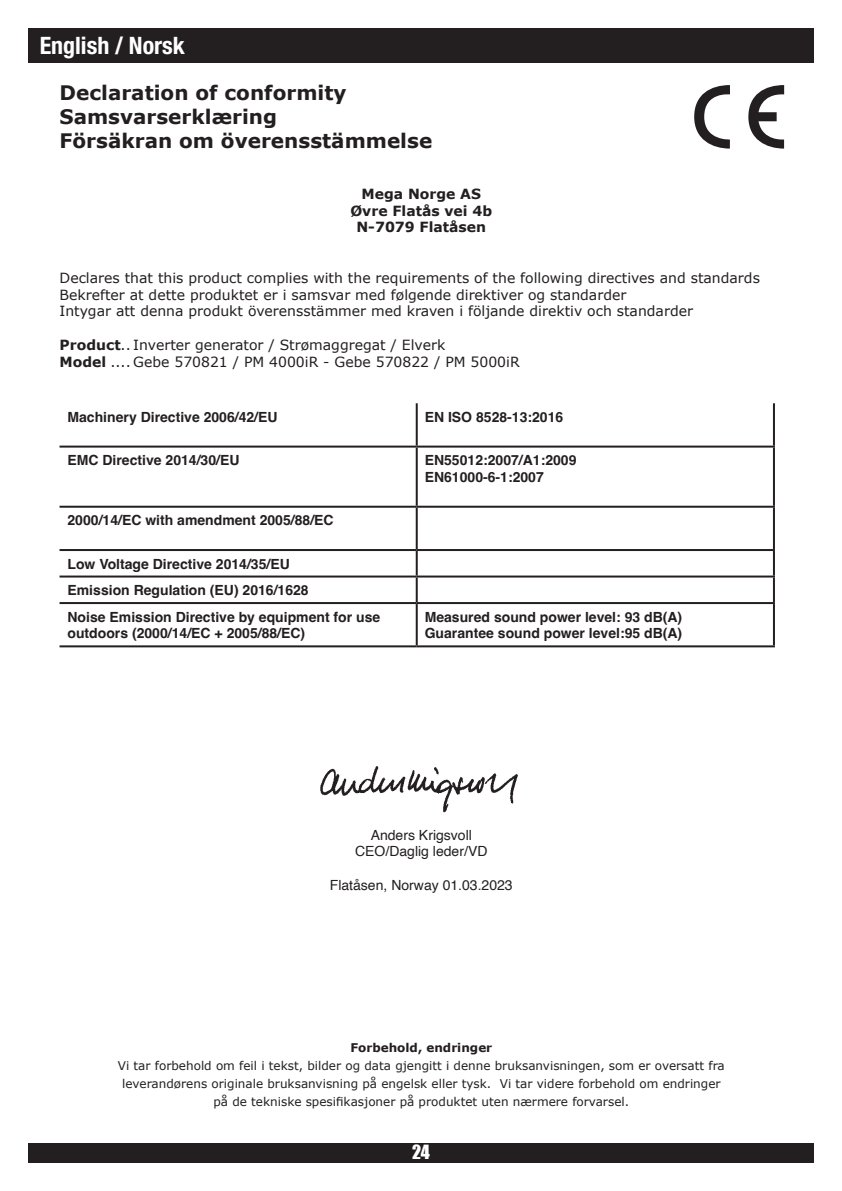
<style>
.page{position:relative;width:842px;height:1191px;background:#fff}
.page>*{position:absolute;margin:0;border:0;box-sizing:border-box;transform-origin:0 0}
.t1{font:700 condensed 24px "Helvetica Neue LT Std";color:#fff}
.t2{font:700 20px/24px "Verdana";color:#231f20}
.t3{font:18px "Impact";color:#fff}
.t4{font:700 14px/16.8px "Helvetica";color:#231f20}
.t5{font:14px/16.8px "Verdana";color:#231f20}
.t6{font:14px/16.8px "Helvetica";color:#231f20;text-align:center}
.t7{font:700 14px/16.8px "Verdana";color:#231f20;text-align:center}
.t8{font:12px/18px "Verdana";color:#231f20;text-align:center}
.t9{font:700 12px "Verdana";color:#231f20}
.s1{font-weight:700}
</style>
<div class="page">
<div style="left:29px;top:1142px;width:785px;height:20px;background:#231f20"></div>
<div style="left:28px;top:28px;width:786px;height:34px;background:#231f20"></div>
<hr style="left:416px;top:403px;width:2px;height:42px;background:#231f20">
<hr style="left:773px;top:403px;width:2px;height:42px;background:#231f20">
<hr style="left:60px;top:445px;width:357px;height:2px;background:#231f20">
<hr style="left:417px;top:445px;width:358px;height:2px;background:#231f20">
<hr style="left:416px;top:447px;width:2px;height:59px;background:#231f20">
<hr style="left:773px;top:447px;width:2px;height:59px;background:#231f20">
<hr style="left:60px;top:506px;width:357px;height:2px;background:#231f20">
<hr style="left:417px;top:506px;width:358px;height:2px;background:#231f20">
<hr style="left:416px;top:508px;width:2px;height:41px;background:#231f20">
<hr style="left:773px;top:508px;width:2px;height:41px;background:#231f20">
<hr style="left:416px;top:551px;width:2px;height:24px;background:#231f20">
<hr style="left:773px;top:551px;width:2px;height:24px;background:#231f20">
<hr style="left:416px;top:577px;width:2px;height:25px;background:#231f20">
<hr style="left:773px;top:577px;width:2px;height:25px;background:#231f20">
<hr style="left:416px;top:604px;width:2px;height:41px;background:#231f20">
<hr style="left:773px;top:604px;width:2px;height:41px;background:#231f20">
<hr style="left:60px;top:549px;width:357px;height:2px;background:#231f20">
<hr style="left:417px;top:549px;width:358px;height:2px;background:#231f20">
<hr style="left:60px;top:575px;width:357px;height:2px;background:#231f20">
<hr style="left:417px;top:575px;width:358px;height:2px;background:#231f20">
<hr style="left:60px;top:602px;width:357px;height:2px;background:#231f20">
<hr style="left:417px;top:602px;width:358px;height:2px;background:#231f20">
<hr style="left:60px;top:645px;width:357px;height:2px;background:#231f20">
<hr style="left:417px;top:645px;width:358px;height:2px;background:#231f20">
<img style="left:320px;top:766px;width:198px;height:47px">
<svg style="left:748px;top:85px;width:36px;height:64px"></svg>
<svg style="left:694px;top:85px;width:36px;height:64px"></svg>
<h1 class="t1" style="left:40px;top:31px;width:147px">English / Norsk</h1>
<h2 class="t2" style="left:60px;top:81px;width:374px">Declaration of conformity<br>Samsvarserklæring<br>Försäkran om överensstämmelse</h2>
<p class="t7" style="left:350px;top:185px;width:143px">Mega Norge AS<br>Øvre Flatås vei 4b<br>N-7079 Flatåsen</p>
<p class="t5" style="left:60px;top:269px;width:702px">Declares that this product complies with the requirements of the following directives and standards<br>Bekrefter at dette produktet er i samsvar med følgende direktiver og standarder<br>Intygar att denna produkt överensstämmer med kraven i följande direktiv och standarder</p>
<p class="t5" style="left:60px;top:337px;width:462px"><span class="s1">Product</span>.. Inverter generator / Strømaggregat / Elverk<br><span class="s1">Model</span> .... Gebe 570821 / PM 4000iR - Gebe 570822 / PM 5000iR</p>
<p class="t4" style="left:68px;top:410px;width:212px">Machinery Directive 2006/42/EU</p>
<p class="t4" style="left:425px;top:410px;width:140px">EN ISO 8528-13:2016</p>
<p class="t4" style="left:68px;top:453px;width:173px">EMC Directive 2014/30/EU</p>
<p class="t4" style="left:425px;top:453px;width:153px">EN55012:2007/A1:2009<br>EN61000-6-1:2007</p>
<p class="t4" style="left:68px;top:513px;width:268px">2000/14/EC with amendment 2005/88/EC</p>
<p class="t4" style="left:68px;top:552px;width:314px;line-height:26.6px">Low Voltage Directive 2014/35/EU<br>Emission Regulation (EU) 2016/1628<br>Noise Emission Directive by equipment for use</p>
<p class="t4" style="left:68px;top:626px;width:239px">outdoors (2000/14/EC + 2005/88/EC)</p>
<p class="t4" style="left:425px;top:610px;width:259px">Measured sound power level: 93 dB(A)<br>Guarantee sound power level:95 dB(A)</p>
<p class="t6" style="left:355px;top:826px;width:134px">Anders Krigsvoll<br>CEO/Daglig leder/VD</p>
<p class="t6" style="left:330px;top:877px;width:184px">Flatåsen, Norway 01.03.2023</p>
<p class="t9" style="left:350px;top:1039px;width:143px">Forbehold, endringer</p>
<p class="t8" style="left:118px;top:1056px;width:608px">Vi tar forbehold om feil i tekst, bilder og data gjengitt i denne bruksanvisningen, som er oversatt fra leverandørens originale bruksanvisning på engelsk eller tysk. Vi tar videre forbehold om endringer på de tekniske spesifikasjoner på produktet uten nærmere forvarsel.</p>
<p class="t3" style="left:412px;top:1138px;width:19px">24</p>
</div>
